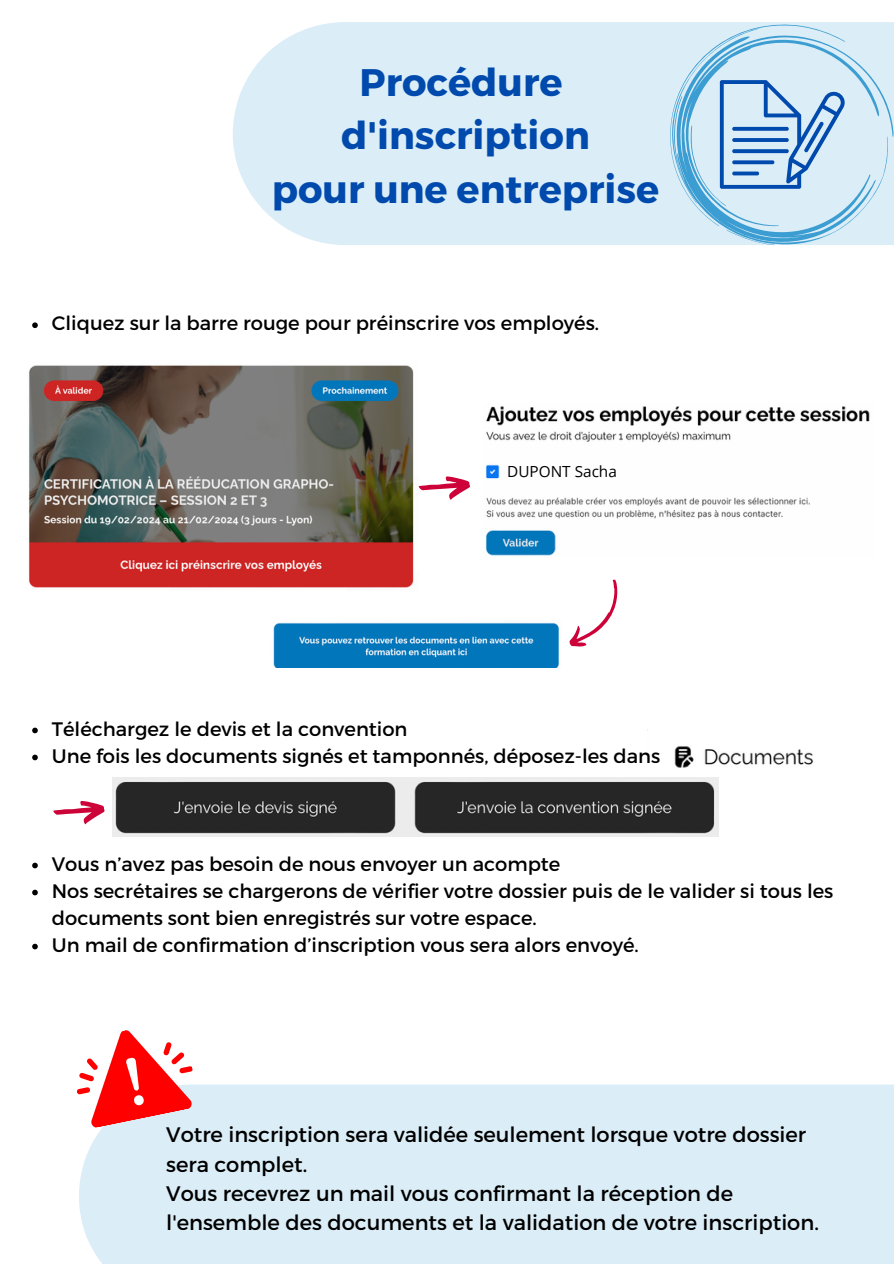
<style>
.page{position:relative;width:894px;height:1264px;background:#fff}
.page>*{position:absolute;margin:0;border:0;box-sizing:border-box;transform-origin:0 0}
.t1{font:700 38.4px/53.6px "Montserrat";color:#004aad;text-align:center}
.t2{font:21px/29.2px "Montserrat";color:#000}
.t3{font:19.5px/27px "Montserrat";color:#000}
.t4{font:15.3px "Open Sans";color:#000}
</style>
<div class="page">
<div style="left:233px;top:22px;width:660px;height:223px;background:#dbedf6"></div>
<svg style="left:888px;top:35px;width:5px;height:210px"></svg>
<svg style="left:670px;top:24px;width:218px;height:221px;background:#b9d8ec"></svg>
<img style="left:647px;top:729px;width:166px;height:55px">
<svg style="left:32px;top:322px;width:6px;height:6px"></svg>
<svg style="left:32px;top:727px;width:6px;height:6px"></svg>
<svg style="left:32px;top:754px;width:6px;height:6px"></svg>
<svg style="left:32px;top:862px;width:6px;height:6px"></svg>
<svg style="left:32px;top:889px;width:6px;height:6px"></svg>
<svg style="left:32px;top:943px;width:6px;height:6px"></svg>
<img style="left:29px;top:365px;width:385px;height:223px">
<img style="left:486px;top:406px;width:384px;height:150px">
<svg style="left:418px;top:476px;width:52px;height:24px"></svg>
<img style="left:273px;top:622px;width:287px;height:46px">
<img style="left:112px;top:777px;width:606px;height:60px">
<svg style="left:569px;top:579px;width:49px;height:68px"></svg>
<div style="left:504px;top:463px;width:119px;height:25px;background:#fefefe"></div>
<svg style="left:53px;top:801px;width:52px;height:23px"></svg>
<div style="left:79px;top:1084px;width:814px;height:179px;background:#dbedf6"></div>
<svg style="left:77px;top:1030px;width:116px;height:98px"></svg>
<p class="t1" style="left:272px;top:53px;width:389px">Procédure d'inscription<br>pour une entreprise</p>
<p class="t3" style="left:52px;top:309px;width:548px">Cliquez sur la barre rouge pour préinscrire vos employés.</p>
<p class="t4" style="left:507px;top:460px;width:111px">DUPONT Sacha</p>
<h1 class="t3" style="left:52px;top:714px;width:357px">Téléchargez le devis et la convention</h1>
<p class="t3" style="left:52px;top:741px;width:610px">Une fois les documents signés et tamponnés, déposez-les dans</p>
<p class="t3" style="left:52px;top:849px;width:510px">Vous n’avez pas besoin de nous envoyer un acompte</p>
<h2 class="t3" style="left:52px;top:876px;width:782px">Nos secrétaires se chargerons de vérifier votre dossier puis de le valider si tous les documents sont bien enregistrés sur votre espace.</h2>
<p class="t3" style="left:52px;top:930px;width:588px">Un mail de confirmation d’inscription vous sera alors envoyé.</p>
<p class="t2" style="left:166px;top:1119px;width:654px">Votre inscription sera validée seulement lorsque votre dossier sera complet.<br>Vous recevrez un mail vous confirmant la réception de l'ensemble des documents et la validation de votre inscription.</p>
</div>
